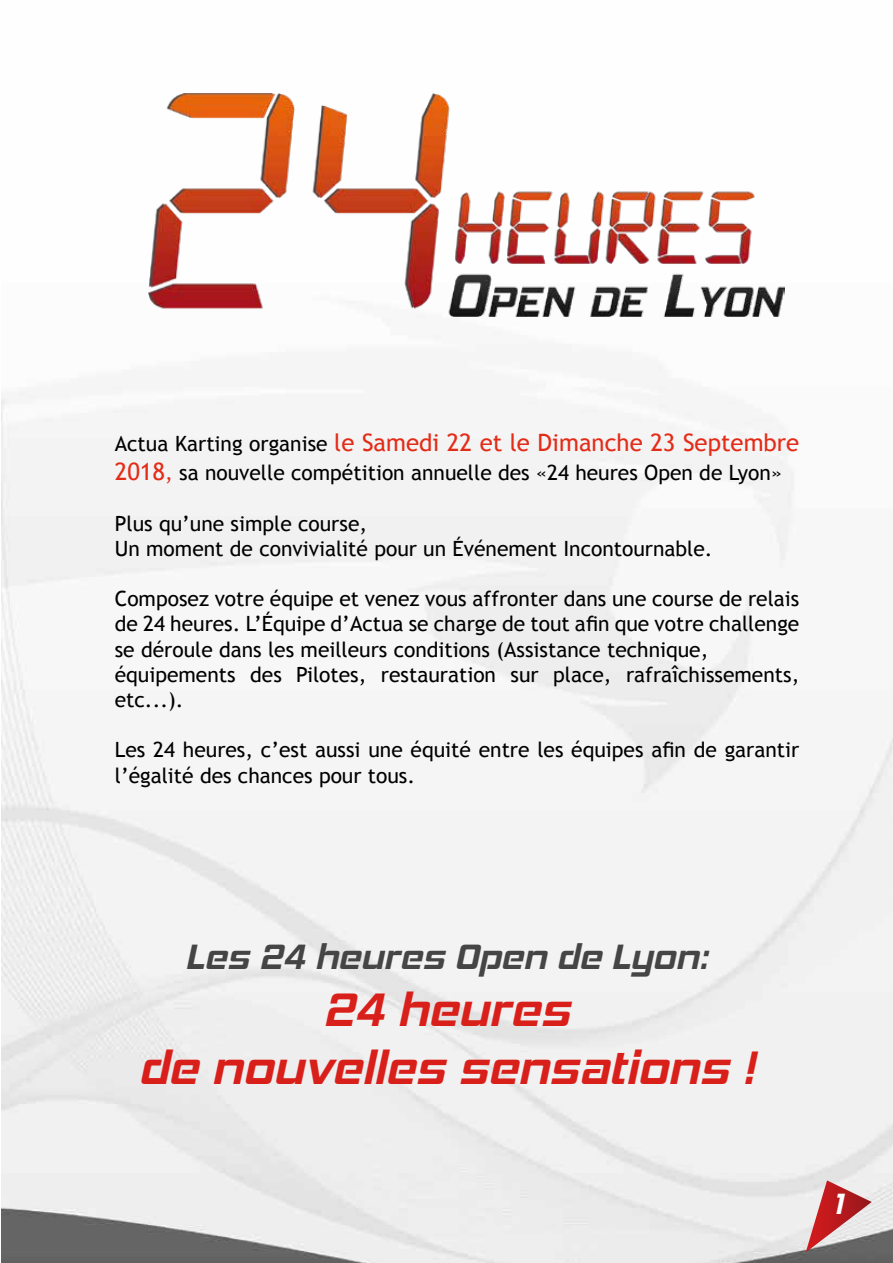
<style>
.page{position:relative;width:893px;height:1263px;background:#fff}
.page>*{position:absolute;margin:0;border:0;box-sizing:border-box;transform-origin:0 0}
.t1{font:italic 700 48px/57.6px "Hemi Head Rg";color:#d91f1a;text-align:center}
.t2{font:italic 700 36px "Hemi Head Rg";color:#464546}
.t3{font:italic 700 30px "Hemi Head Rg";color:#fff}
.t4{font:24px "Trebuchet MS";color:#e32c18}
.t5{font:21px/25.2px "Trebuchet MS";color:#000}
.s1{font-size:21px;color:#000}
.s2{font-size:24px;color:#e32c18}
.s3{color:#e32c18}
</style>
<div class="page">
<img style="left:1px;top:286px;width:892px;height:977px">
<img style="left:149px;top:93px;width:635px;height:224px">
<svg style="left:806px;top:1180px;width:66px;height:71px;background:#c78889"></svg>
<p class="t4" style="left:115px;top:429px;width:686px"><span class="s1">Actua Karting organise</span> le Samedi 22 et le Dimanche 23 Septembre</p>
<p class="t5" style="left:115px;top:460px;width:669px"><span class="s2">2018</span><span class="s3">,</span> sa nouvelle compétition annuelle des «24 heures Open de Lyon»</p>
<p class="t5" style="left:115px;top:511px;width:599px">Plus qu’une simple course,<br>Un moment de convivialité pour un Événement Incontournable.</p>
<p class="t5" style="left:115px;top:586px;width:686px">Composez votre équipe et venez vous affronter dans une course de relais de 24 heures. L’Équipe d’Actua se charge de tout afin que votre challenge se déroule dans les meilleurs conditions (Assistance technique, équipements des Pilotes, restauration sur place, rafraîchissements, etc...).</p>
<p class="t5" style="left:115px;top:738px;width:686px">Les 24 heures, c’est aussi une équité entre les équipes afin de garantir l’égalité des chances pour tous.</p>
<h2 class="t2" style="left:185px;top:935px;width:524px">Les 24 heures Open de Lyon:</h2>
<h1 class="t1" style="left:138px;top:981px;width:618px">24 heures<br>de nouvelles sensations !</h1>
<h3 class="t3" style="left:833px;top:1186px;width:11px">1</h3>
</div>
